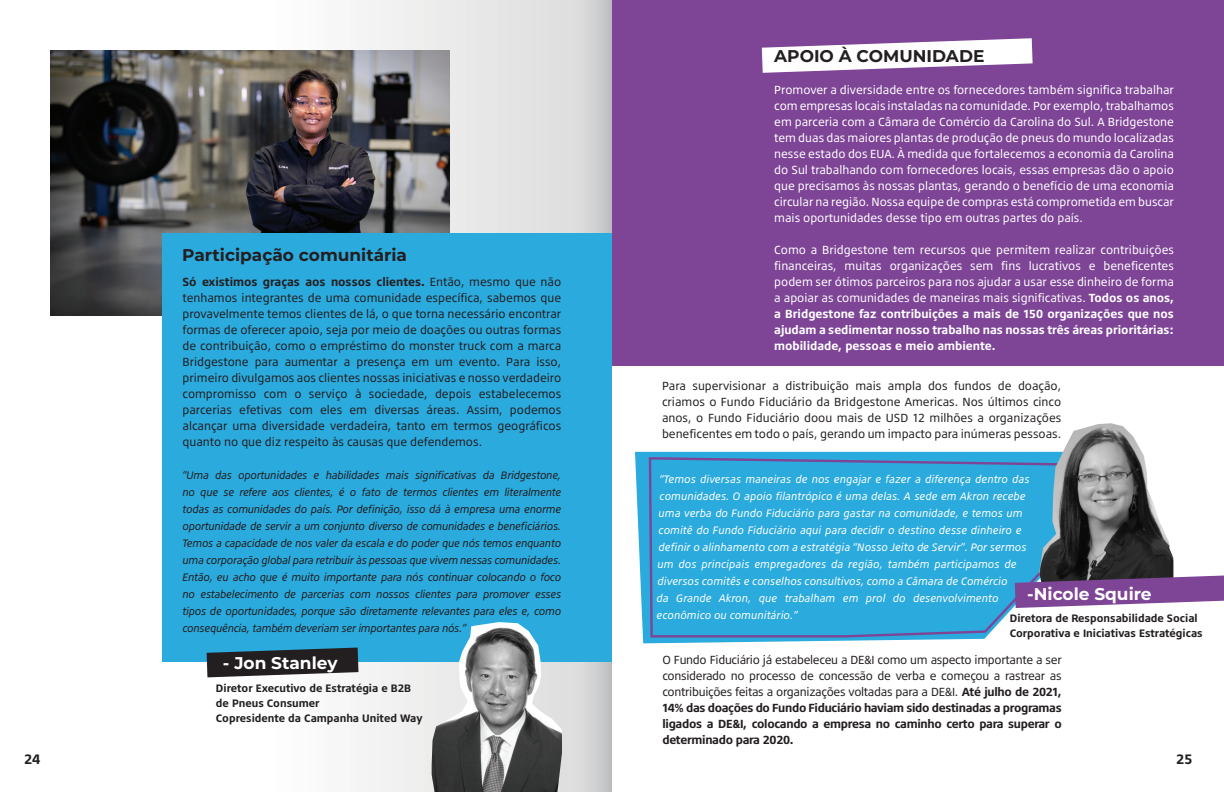
<style>
.page{position:relative;width:1224px;height:792px;background:#fff}
.page>*{position:absolute;margin:0;border:0;box-sizing:border-box;transform-origin:0 0}
.t1{font:700 17px "Montserrat";color:#231f20}
.t2{font:700 17px "Montserrat";color:#fff}
.t3{font:700 14px "Bridgestone Type";color:#231f20}
.t4{font:12px/16px "Bridgestone Type";color:#231f20;text-align:justify}
.t5{font:12px/16px "Bridgestone Type";color:#fff;text-align:justify}
.t6{font:italic 11px/17px "Bridgestone Type";letter-spacing:-.025em;color:#231f20;text-align:justify}
.t7{font:italic 11px/17px "Bridgestone Type";color:#fff}
.t8{font:700 11px/15px "Bridgestone Type";color:#231f20}
.s1{font-weight:700}
</style>
<div class="page">
<svg style="left:162px;top:0;width:450px;height:792px"></svg>
<img style="left:50px;top:50px;width:400px;height:266px">
<svg style="left:635px;top:452px;width:404px;height:191px;fill:#2baade"></svg>
<div style="left:612px;top:0;width:612px;height:366px;background:#7e4496"></div>
<svg style="left:762px;top:38px;width:271px;height:35px"></svg>
<div style="left:648px;top:456px;width:391px;height:183px;background:#2baade"></div>
<img style="left:1039px;top:423px;width:134px;height:153px">
<svg style="left:1015px;top:576px;width:209px;height:32px;background:#855a9b"></svg>
<div style="left:162px;top:233px;width:450px;height:428px;background:#2baade"></div>
<svg style="left:207px;top:648px;width:151px;height:29px;background:#343a3f"></svg>
<img style="left:432px;top:622px;width:130px;height:170px">
<h1 class="t1" style="left:182px;top:242px;width:226px">Participação comunitária</h1>
<p class="t4" style="left:182px;top:274px;width:380px"><span class="s1">Só existimos graças aos nossos clientes.</span> Então, mesmo que não tenhamos integrantes de uma comunidade específica, sabemos que provavelmente temos clientes de lá, o que torna necessário encontrar formas de oferecer apoio, seja por meio de doações ou outras formas de contribuição, como o empréstimo do monster truck com a marca Bridgestone para aumentar a presença em um evento. Para isso, primeiro divulgamos aos clientes nossas iniciativas e nosso verdadeiro compromisso com o serviço à sociedade, depois estabelecemos parcerias efetivas com eles em diversas áreas. Assim, podemos alcançar uma diversidade verdadeira, tanto em termos geográficos quanto no que diz respeito às causas que defendemos.</p>
<p class="t6" style="left:182px;top:466px;width:380px">“Uma das oportunidades e habilidades mais significativas da Bridgestone, no que se refere aos clientes, é o fato de termos clientes em literalmente todas as comunidades do país. Por definição, isso dá à empresa uma enorme oportunidade de servir a um conjunto diverso de comunidades e beneficiários.<br>Temos a capacidade de nos valer da escala e do poder que nós temos enquanto uma corporação global para retribuir às pessoas que vivem nessas comunidades.<br>Então, eu acho que é muito importante para nós continuar colocando o foco no estabelecimento de parcerias com nossos clientes para promover esses tipos de oportunidades, porque são diretamente relevantes para eles e, como consequência, também deveriam ser importantes para nós.”</p>
<h1 class="t2" style="left:223px;top:651px;width:116px">- Jon Stanley</h1>
<p class="t8" style="left:216px;top:680px;width:208px">Diretor Executivo de Estratégia e B2B de Pneus Consumer<br>Copresidente da Campanha United Way</p>
<h1 class="t1" style="left:774px;top:44px;width:212px">APOIO À COMUNIDADE</h1>
<p class="t5" style="left:774px;top:82px;width:401px">Promover a diversidade entre os fornecedores também significa trabalhar com empresas locais instaladas na comunidade. Por exemplo, trabalhamos em parceria com a Câmara de Comércio da Carolina do Sul. A Bridgestone tem duas das maiores plantas de produção de pneus do mundo localizadas nesse estado dos EUA. À medida que fortalecemos a economia da Carolina do Sul trabalhando com fornecedores locais, essas empresas dão o apoio que precisamos às nossas plantas, gerando o benefício de uma economia circular na região. Nossa equipe de compras está comprometida em buscar mais oportunidades desse tipo em outras partes do país.</p>
<p class="t5" style="left:774px;top:242px;width:401px">Como a Bridgestone tem recursos que permitem realizar contribuições financeiras, muitas organizações sem fins lucrativos e beneficentes podem ser ótimos parceiros para nos ajudar a usar esse dinheiro de forma a apoiar as comunidades de maneiras mais significativas. <span class="s1">Todos os anos, a Bridgestone faz contribuições a mais de 150 organizações que nos ajudam a sedimentar nosso trabalho nas nossas três áreas prioritárias: mobilidade, pessoas e meio ambiente.</span></p>
<p class="t4" style="left:662px;top:378px;width:401px">Para supervisionar a distribuição mais ampla dos fundos de doação, criamos o Fundo Fiduciário da Bridgestone Americas. Nos últimos cinco anos, o Fundo Fiduciário doou mais de USD 12 milhões a organizações beneficentes em todo o país, gerando um impacto para inúmeras pessoas.</p>
<p class="t7" style="left:657px;top:471px;width:375px">“Temos diversas maneiras de nos engajar e fazer a diferença dentro das comunidades. O apoio filantrópico é uma delas. A sede em Akron recebe uma verba do Fundo Fiduciário para gastar na comunidade, e temos um comitê do Fundo Fiduciário aqui para decidir o destino desse dinheiro e definir o alinhamento com a estratégia “Nosso Jeito de Servir”. Por sermos um dos principais empregadores da região, também participamos de diversos comitês e conselhos consultivos, como a Câmara de Comércio<br>da Grande Akron, que trabalham em prol do desenvolvimento econômico ou comunitário.”</p>
<h1 class="t2" style="left:1027px;top:581px;width:126px">-Nicole Squire</h1>
<p class="t8" style="left:1010px;top:611px;width:195px">Diretora de Responsabilidade Social<br>Corporativa e Iniciativas Estratégicas</p>
<p class="t4" style="left:662px;top:651px;width:401px">O Fundo Fiduciário já estabeleceu a DE&amp;I como um aspecto importante a ser considerado no processo de concessão de verba e começou a rastrear as contribuições feitas a organizações voltadas para a DE&amp;I. <span class="s1">Até julho de 2021, 14% das doações do Fundo Fiduciário haviam sido destinadas a programas ligados a DE&amp;I, colocando a empresa no caminho certo para superar o determinado para 2020.</span></p>
<p class="t3" style="left:24px;top:750px;width:18px">24</p>
<p class="t3" style="left:1176px;top:750px;width:18px">25</p>
</div>
